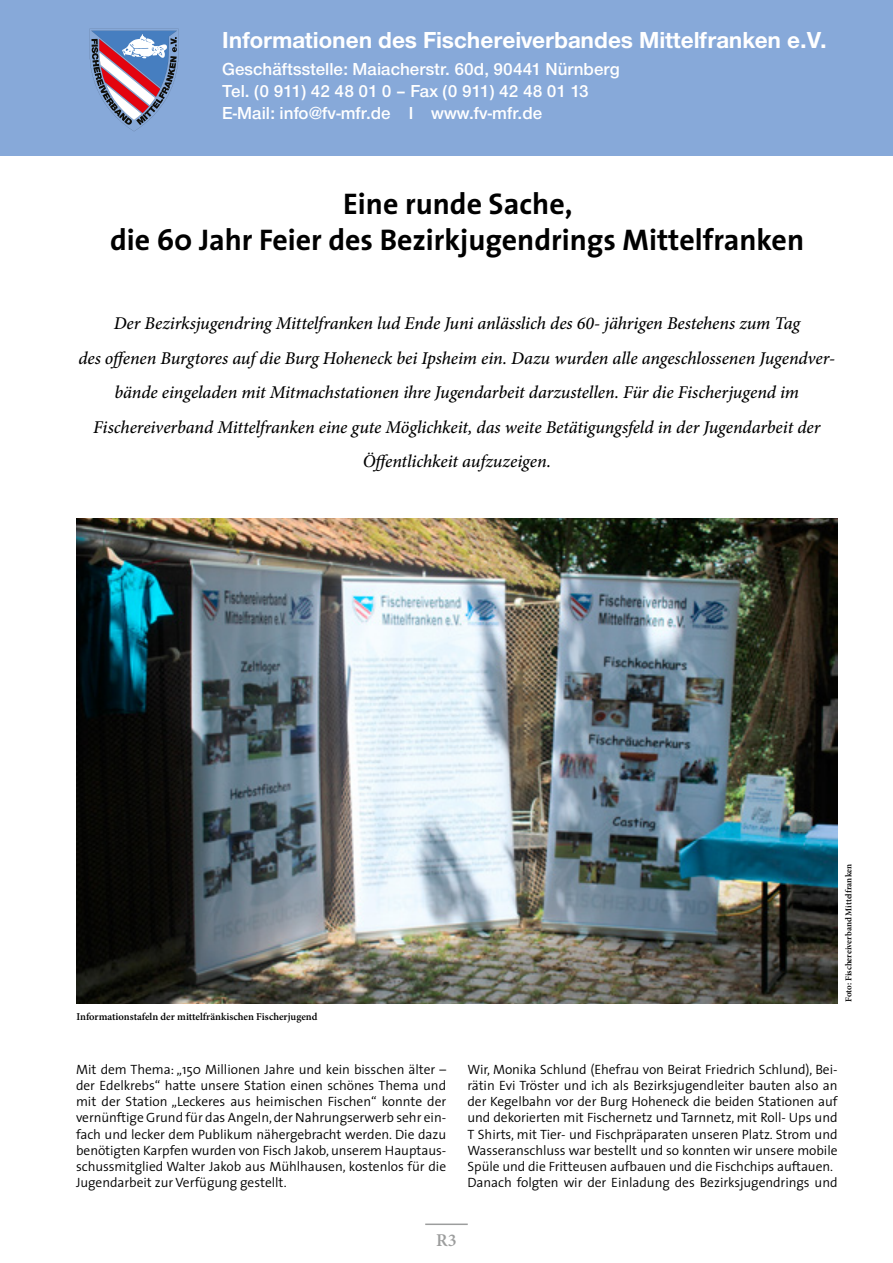
<style>
.page{position:relative;width:893px;height:1263px;background:#fff}
.page>*{position:absolute;margin:0;border:0;box-sizing:border-box;transform-origin:0 0}
.t1{font:700 30px/36px "The Sans";color:#000;text-align:center}
.t2{font:700 24px "Nimbus Sans Novus T";color:#fff}
.t3{font:italic 500 18px/34.5px "Minion Pro";letter-spacing:-.005em;color:#000;text-align:center}
.t4{font:600 18px/21.6px "Nimbus Sans Novus T";color:#fff}
.t5{font:600 18px "Minion Pro";color:#9c9d9d}
.t6{font:300 13.5px/16.2px "The Sans";letter-spacing:-.005em;color:#000;text-align:justify}
.t7{font:600 10.5px "Minion Pro";letter-spacing:-.005em;color:#000}
.t8{font:600 9px "Minion Pro";letter-spacing:-.005em;color:#000}
</style>
<div class="page">
<hr style="left:425px;top:1223px;width:43px;height:2px;background:#9c9d9d">
<div style="left:0;top:0;width:893px;height:156px;background:#81a5d7"></div>
<svg style="left:90px;top:30px;width:88px;height:101px"></svg>
<img style="left:77px;top:519px;width:760px;height:484px">
<h2 class="t2" style="left:222px;top:26px;width:606px">Informationen des Fischereiverbandes Mittelfranken e.V.</h2>
<h3 class="t4" style="left:222px;top:58px;width:399px">Geschäftsstelle: Maiacherstr. 60d, 90441 Nürnberg<br>Tel. (0 911) 42 48 01 0 – Fax (0 911) 42 48 01 13<br>E-Mail: info@fv-mfr.de I www.fv-mfr.de</h3>
<h1 class="t1" style="left:110px;top:186px;width:696px">Eine runde Sache,<br>die 60 Jahr Feier des Bezirkjugendrings Mittelfranken</h1>
<p class="t3" style="left:78px;top:306px;width:758px">Der Bezirksjugendring Mittelfranken lud Ende Juni anlässlich des 60- jährigen Bestehens zum Tag<br>des offenen Burgtores auf die Burg Hoheneck bei Ipsheim ein. Dazu wurden alle angeschlossenen Jugendver&shy;bände eingeladen mit Mitmachstationen ihre Jugendarbeit darzustellen. Für die Fischerjugend im Fischereiverband Mittelfranken eine gute Möglichkeit, das weite Betätigungsfeld in der Jugendarbeit der Öffentlichkeit aufzuzeigen.</p>
<p class="t7" style="left:77px;top:1010px;width:242px">Informationstafeln der mittelfränkischen Fischerjugend</p>
<p class="t8" style="left:843px;top:1002px;width:140px;rotate:-90deg">Foto: Fischereiverband Mittelfranken</p>
<p class="t6" style="left:76px;top:1060px;width:372px">Mit dem Thema: „150 Millionen Jahre und kein bisschen älter – der Edelkrebs“ hatte unsere Station einen schönes Thema und mit der Station „Leckeres aus heimischen Fischen“ konnte der vernünftige Grund für das Angeln, der Nahrungserwerb sehr ein&shy;fach und lecker dem Publikum nähergebracht werden. Die dazu benötigten Karpfen wurden von Fisch Jakob, unserem Hauptaus&shy;schussmitglied Walter Jakob aus Mühlhausen, kostenlos für die Jugendarbeit zur Verfügung gestellt.</p>
<p class="t6" style="left:467px;top:1060px;width:372px;text-align:left">Wir, Monika Schlund (Ehefrau von Beirat Friedrich Schlund), Bei&shy;rätin Evi Tröster und ich als Bezirksjugendleiter bauten also an der Kegelbahn vor der Burg Hoheneck die beiden Stationen auf und dekorierten mit Fischernetz und Tarnnetz, mit Roll- Ups und T Shirts, mit Tier- und Fischpräparaten unseren Platz. Strom und Wasseranschluss war bestellt und so konnten wir unsere mobile Spüle und die Fritteusen aufbauen und die Fischchips auftauen.<br>Danach folgten wir der Einladung des Bezirksjugendrings und</p>
<h3 class="t5" style="left:436px;top:1230px;width:22px">R3</h3>
</div>
